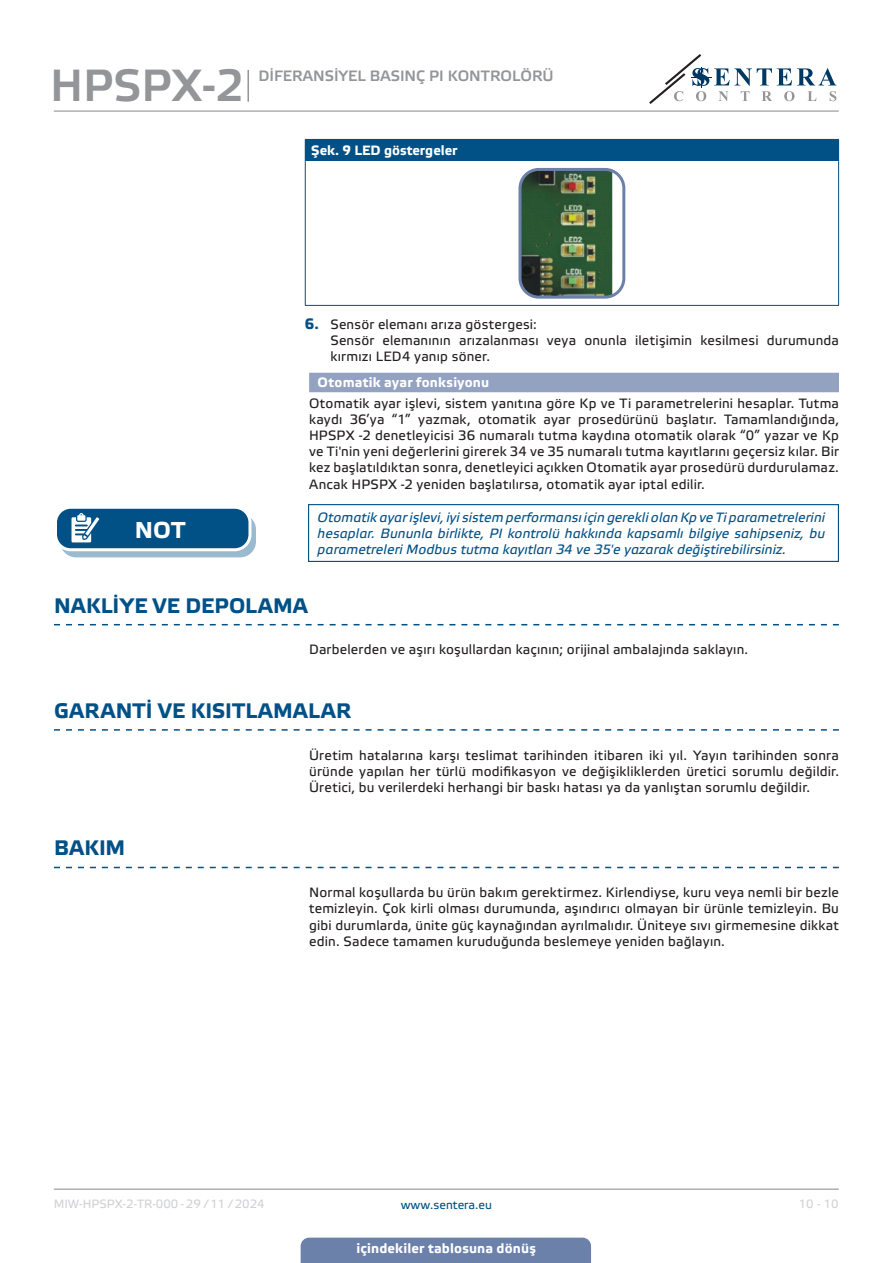
<style>
.page{position:relative;width:893px;height:1263px;background:#fff}
.page>*{position:absolute;margin:0;border:0;box-sizing:border-box;transform-origin:0 0}
.t1{font:45px "Etelka Medium Pro";color:#939598}
.t2{font:700 22.95px "Etelka Text Pro";color:#fff}
.t3{font:700 21px "Etelka Text Pro";letter-spacing:.015em;color:#015186}
.t4{font:15px "Etelka Medium Pro";color:#939598}
.body{font:13.5px/16.2px "Etelka Text Pro";letter-spacing:.015em;color:#231f20;text-align:justify}
.attention{font:italic 13.5px/16.2px "Etelka Text Pro";letter-spacing:.005em;color:#015186;text-align:justify}
.Number-roman{font:700 13.5px "Etelka Text Pro";letter-spacing:.01em;color:#fff}
.head-table{font:700 13.5px "Etelka Text Pro";color:#fff}
.t5{font:12px "Etelka Text Pro";color:#d1d2d4}
.t6{font:12px "Etelka Text Pro";color:#015186}
.s1{font-weight:700;font-size:15px;color:#015186}
</style>
<div class="page">
<hr style="left:54px;top:111px;width:785px;height:1px;background:#939598">
<hr style="left:54px;top:1188px;width:785px;height:2px;background:#939598">
<svg style="left:649px;top:54px;width:187px;height:50px"></svg>
<div style="left:301px;top:1237px;width:290px;height:26px;background:#6c81aa"></div>
<hr style="left:247px;top:70px;width:2px;height:32px;background:#939598">
<div style="left:309px;top:373px;width:530px;height:19px;background:#94a2c2"></div>
<svg style="left:54px;top:624px;width:785px;height:1px"></svg>
<div style="left:305px;top:139px;width:534px;height:22px;background:#015186"></div>
<hr style="left:305px;top:161px;width:1px;height:144px;background:#015186">
<hr style="left:838px;top:161px;width:1px;height:144px;background:#015186">
<hr style="left:305px;top:305px;width:534px;height:1px;background:#015186">
<img style="left:522px;top:172px;width:90px;height:123px">
<div style="left:518px;top:168px;width:107px;height:131px;border:3px solid #6c81aa;border-radius:19px"></div>
<div style="left:308px;top:504px;width:531px;height:58px;border:1px solid #015186"></div>
<svg style="left:61px;top:514px;width:194px;height:43px"></svg>
<div style="left:60px;top:514px;width:196px;height:43px;border:1px solid #015186;border-radius:15px"></div>
<div style="left:56px;top:507px;width:194px;height:43px;background:#015186;border-radius:15px"></div>
<div style="left:54px;top:506px;width:197px;height:45px;border:3px solid #fff;border-radius:15px"></div>
<svg style="left:71px;top:513px;width:34px;height:37px"></svg>
<svg style="left:54px;top:729px;width:785px;height:2px"></svg>
<svg style="left:54px;top:867px;width:785px;height:1px"></svg>
<h1 class="t1" style="left:50px;top:61px;width:195px">HPSPX-2</h1>
<p class="t4" style="left:259px;top:67px;width:297px">DIFERANSIYEL BASINÇ PI KONTROLÖRÜ</p>
<p class="t2" style="left:135px;top:517px;width:52px">NOT</p>
<p class="head-table" style="left:311px;top:143px;width:148px">Şek. 9 LED göstergeler</p>
<p class="body" style="left:305px;top:317px;width:233px"><span class="s1">6.</span> Sensör elemanı arıza göstergesi:</p>
<p class="body" style="left:330px;top:333px;width:510px">Sensör elemanının arızalanması veya onunla iletişimin kesilmesi durumunda kırmızı LED4 yanıp söner.</p>
<p class="Number-roman" style="left:318px;top:375px;width:173px">Otomatik ayar fonksiyonu</p>
<p class="body" style="left:309px;top:396px;width:531px">Otomatik ayar işlevi, sistem yanıtına göre Kp ve Ti parametrelerini hesaplar. Tutma kaydı 36’ya “1” yazmak, otomatik ayar prosedürünü başlatır. Tamamlandığında, HPSPX -2 denetleyicisi 36 numaralı tutma kaydına otomatik olarak “0” yazar ve Kp ve Ti'nin yeni değerlerini girerek 34 ve 35 numaralı tutma kayıtlarını geçersiz kılar. Bir kez başlatıldıktan sonra, denetleyici açıkken Otomatik ayar prosedürü durdurulamaz.<br>Ancak HPSPX -2 yeniden başlatılırsa, otomatik ayar iptal edilir.</p>
<p class="attention" style="left:318px;top:510px;width:509px">Otomatik ayar işlevi, iyi sistem performansı için gerekli olan Kp ve Ti parametrelerini hesaplar. Bununla birlikte, PI kontrolü hakkında kapsamlı bilgiye sahipseniz, bu parametreleri Modbus tutma kayıtları 34 ve 35'e yazarak değiştirebilirsiniz.</p>
<p class="t3" style="left:54px;top:594px;width:255px">NAKLİYE VE DEPOLAMA</p>
<p class="body" style="left:309px;top:642px;width:441px">Darbelerden ve aşırı koşullardan kaçının; orijinal ambalajında saklayın.</p>
<p class="t3" style="left:54px;top:699px;width:299px">GARANTİ VE KISITLAMALAR</p>
<p class="body" style="left:309px;top:748px;width:531px">Üretim hatalarına karşı teslimat tarihinden itibaren iki yıl. Yayın tarihinden sonra üründe yapılan her türlü modifikasyon ve değişikliklerden üretici sorumlu değildir.<br>Üretici, bu verilerdeki herhangi bir baskı hatası ya da yanlıştan sorumlu değildir.</p>
<p class="t3" style="left:54px;top:837px;width:73px">BAKIM</p>
<p class="body" style="left:309px;top:885px;width:531px">Normal koşullarda bu ürün bakım gerektirmez. Kirlendiyse, kuru veya nemli bir bezle temizleyin. Çok kirli olması durumunda, aşındırıcı olmayan bir ürünle temizleyin. Bu gibi durumlarda, ünite güç kaynağından ayrılmalıdır. Üniteye sıvı girmemesine dikkat edin. Sadece tamamen kuruduğunda beslemeye yeniden bağlayın.</p>
<p class="t5" style="left:54px;top:1197px;width:212px">MIW-HPSPX-2-TR-000 - 29 / 11 / 2024</p>
<p class="t6" style="left:401px;top:1198px;width:93px">www.sentera.eu</p>
<p class="t5" style="left:799px;top:1197px;width:42px">10 - 10</p>
<p class="Number-roman" style="left:357px;top:1240px;width:181px">içindekiler tablosuna dönüş</p>
</div>
